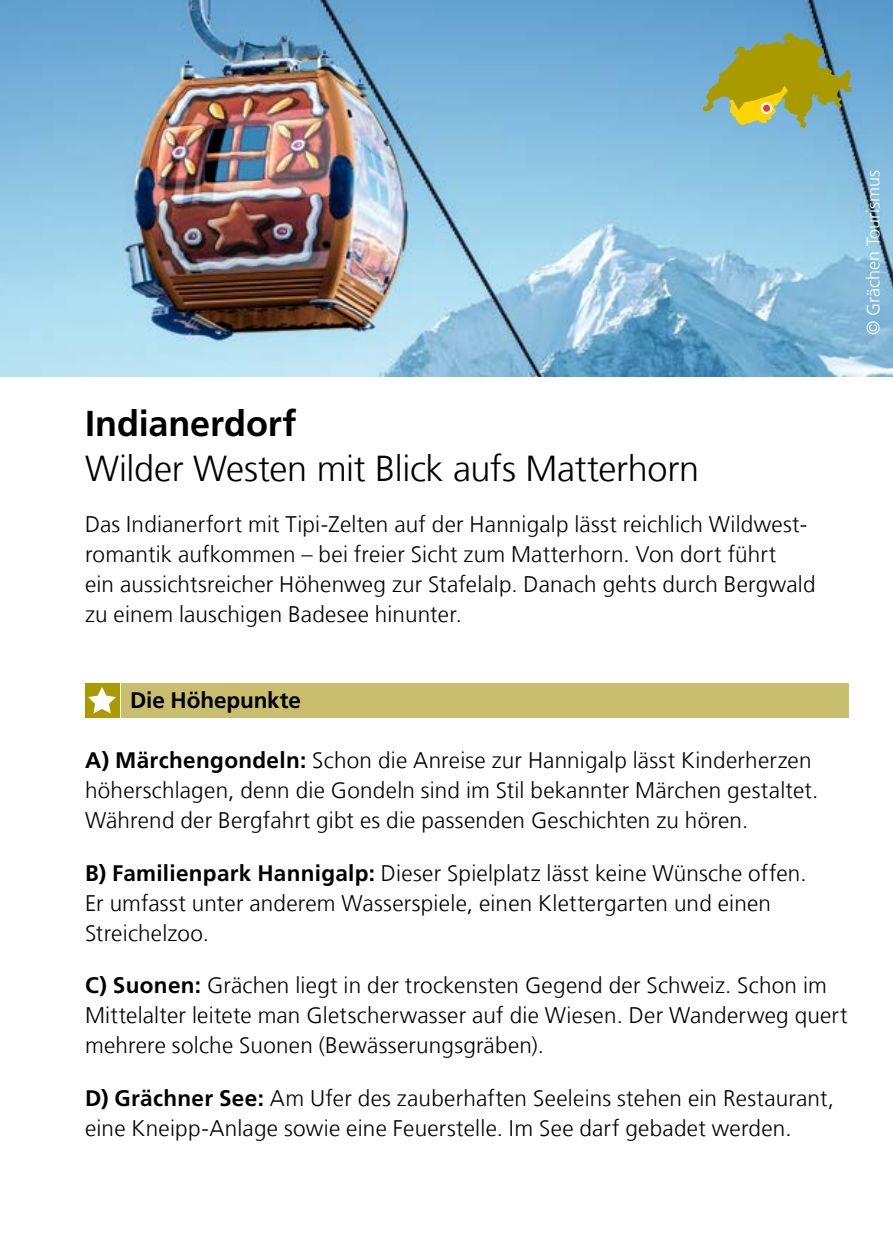
<style>
.page{position:relative;width:893px;height:1259px;background:#fff}
.page>*{position:absolute;margin:0;border:0;box-sizing:border-box;transform-origin:0 0}
.t1{font:300 36px "Frutiger LT Com";letter-spacing:-.01em;color:#000}
.t2{font:700 36px "Frutiger LT Com";letter-spacing:-.005em;color:#000}
.t3{font:300 22.5px/30px "Frutiger LT Com";letter-spacing:.01em;color:#000}
.t4{font:700 22.5px "Frutiger LT Com";letter-spacing:-.005em;color:#000}
.t5{font:300 18px "Frutiger LT Com";color:#fff}
.s1{font-weight:700}
</style>
<div class="page">
<img style="left:0;top:0;width:893px;height:377px">
<div style="left:121px;top:683px;width:728px;height:34px;background:#c9bd6e"></div>
<div style="left:85px;top:683px;width:34px;height:34px;background:#a99a00"></div>
<svg style="left:88px;top:687px;width:28px;height:26px"></svg>
<svg style="left:703px;top:31px;width:149px;height:98px;background:#90a362"></svg>
<svg style="left:761px;top:102px;width:11px;height:12px"></svg>
<div style="left:763px;top:105px;width:7px;height:7px;background:#e73928;border-radius:50%"></div>
<p class="t5" style="left:863px;top:335px;width:166px;rotate:-90deg">© Grächen Tourismus</p>
<h1 class="t2" style="left:85px;top:402px;width:213px">Indianerdorf</h1>
<h2 class="t1" style="left:85px;top:448px;width:616px">Wilder Westen mit Blick aufs Matterhorn</h2>
<p class="t3" style="left:85px;top:509px;width:732px">Das Indianerfort mit Tipi-Zelten auf der Hannigalp lässt reichlich Wildwest&shy;romantik aufkommen – bei freier Sicht zum Matterhorn. Von dort führt<br>ein aussichtsreicher Höhenweg zur Stafelalp. Danach gehts durch Bergwald zu einem lauschigen Badesee hinunter.</p>
<h2 class="t4" style="left:130px;top:687px;width:172px">Die Höhepunkte</h2>
<h3 class="t3" style="left:85px;top:745px;width:728px"><span class="s1">A) Märchengondeln:</span> Schon die Anreise zur Hannigalp lässt Kinderherzen</h3>
<p class="t3" style="left:85px;top:775px;width:735px">höherschlagen, denn die Gondeln sind im Stil bekannter Märchen gestaltet.<br>Während der Bergfahrt gibt es die passenden Geschichten zu hören.</p>
<h3 class="t3" style="left:85px;top:858px;width:723px"><span class="s1">B) Familienpark Hannigalp:</span> Dieser Spielplatz lässt keine Wünsche offen.</h3>
<p class="t3" style="left:85px;top:888px;width:688px">Er umfasst unter anderem Wasserspiele, einen Klettergarten und einen<br>Streichelzoo.</p>
<h3 class="t3" style="left:85px;top:970px;width:743px"><span class="s1">C) Suonen:</span> Grächen liegt in der trockensten Gegend der Schweiz. Schon im</h3>
<p class="t3" style="left:85px;top:1000px;width:764px">Mittelalter leitete man Gletscherwasser auf die Wiesen. Der Wanderweg quert mehrere solche Suonen (Bewässerungsgräben).</p>
<h3 class="t3" style="left:85px;top:1083px;width:751px"><span class="s1">D) Grächner See:</span> Am Ufer des zauberhaften Seeleins stehen ein Restaurant,</h3>
<p class="t3" style="left:85px;top:1113px;width:708px">eine Kneipp-Anlage sowie eine Feuerstelle. Im See darf gebadet werden.</p>
</div>
